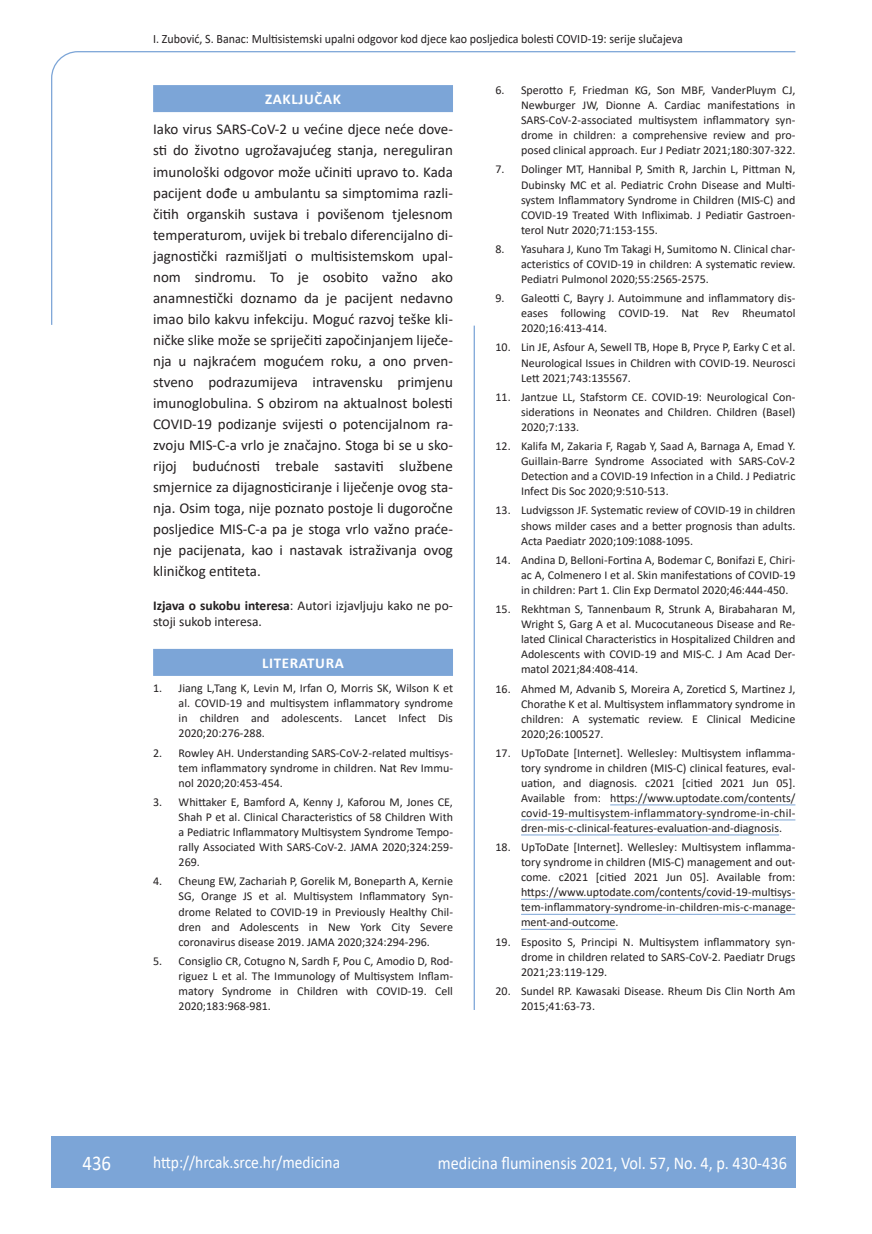
<style>
.page{position:relative;width:872px;height:1234px;background:#fff}
.page>*{position:absolute;margin:0;border:0;box-sizing:border-box;transform-origin:0 0}
.t1{font:21px "Calibri";color:#fff;scale:.9 1}
.t2{font:18px "Calibri";color:#fff;scale:.9 1}
.t3{font:17.25px "Calibri";color:#fff;scale:.9 1}
.osnovni_tekst{font:15px/21px "Calibri";color:#231f20;text-align:justify}
.naslov_ruler{font:700 15px "Calibri";letter-spacing:.04em;color:#fff}
.izjava{font:13.5px/16.5px "Calibri";color:#231f20}
.glava{font:12.75px "Calibri";color:#231f20;scale:.94 1}
.literatura{font:12px/15px "Calibri";color:#231f20;text-align:justify}
.s1{font-weight:700}
</style>
<div class="page">
<svg style="left:51px;top:51px;width:745px;height:274px"></svg>
<hr style="left:473px;top:325px;width:2px;height:684px;background:#7ca5d7">
<div style="left:51px;top:1135px;width:744px;height:51px;background:#7ca5d7"></div>
<div style="left:153px;top:85px;width:300px;height:27px;background:#7ca5d7"></div>
<div style="left:153px;top:648px;width:300px;height:27px;background:#7ca5d7"></div>
<hr style="left:610px;top:804px;width:185px;height:1px;background:#7ca5d7">
<hr style="left:521px;top:819px;width:274px;height:1px;background:#7ca5d7">
<hr style="left:521px;top:834px;width:258px;height:1px;background:#7ca5d7">
<hr style="left:521px;top:898px;width:274px;height:1px;background:#7ca5d7">
<hr style="left:521px;top:913px;width:274px;height:1px;background:#7ca5d7">
<hr style="left:521px;top:928px;width:94px;height:1px;background:#7ca5d7">
<p class="glava" style="left:153px;top:29px;width:565px">I. Zubović, S. Banac: Multisistemski upalni odgovor kod djece kao posljedica bolesti COVID-19: serije slučajeva</p>
<p class="naslov_ruler" style="left:265px;top:88px;width:77px">ZAKLJUČAK</p>
<p class="osnovni_tekst" style="left:153px;top:118px;width:301px">Iako virus SARS-CoV-2 u većine djece neće dove&shy;sti do životno ugrožavajućeg stanja, nereguliran imunološki odgovor može učiniti upravo to. Kada pacijent dođe u ambulantu sa simptomima razli&shy;čitih organskih sustava i povišenom tjelesnom temperaturom, uvijek bi trebalo diferencijalno di&shy;jagnostički razmišljati o multisistemskom upal&shy;nom sindromu. To je osobito važno ako anamnestički doznamo da je pacijent nedavno imao bilo kakvu infekciju. Moguć razvoj teške kli&shy;ničke slike može se spriječiti započinjanjem liječe&shy;nja u najkraćem mogućem roku, a ono prven&shy;stveno podrazumijeva intravensku primjenu imunoglobulina. S obzirom na aktualnost bolesti COVID-19 podizanje svijesti o potencijalnom ra&shy;zvoju MIS-C-a vrlo je značajno. Stoga bi se u sko&shy;rijoj budućnosti trebale sastaviti službene smjernice za dijagnosticiranje i liječenje ovog sta&shy;nja. Osim toga, nije poznato postoje li dugoročne posljedice MIS-C-a pa je stoga vrlo važno praće&shy;nje pacijenata, kao i nastavak istraživanja ovog kliničkog entiteta.</p>
<p class="izjava" style="left:153px;top:596px;width:301px"><span class="s1">Izjava o sukobu interesa</span>: Autori izjavljuju kako ne po&shy;stoji sukob interesa.</p>
<p class="naslov_ruler" style="left:262px;top:652px;width:83px">LITERATURA</p>
<p class="literatura" style="left:179px;top:680px;width:276px;text-indent:-26px">1. Jiang L,Tang K, Levin M, Irfan O, Morris SK, Wilson K et al. COVID-19 and multisystem inflammatory syndrome in children and adolescents. Lancet Infect Dis 2020;20:276-288.</p>
<p class="literatura" style="left:179px;top:744px;width:276px;text-indent:-26px">2. Rowley AH. Understanding SARS-CoV-2-related multisys&shy;tem inflammatory syndrome in children. Nat Rev Immu&shy;nol 2020;20:453-454.</p>
<p class="literatura" style="left:179px;top:794px;width:276px;text-indent:-26px">3. Whittaker E, Bamford A, Kenny J, Kaforou M, Jones CE, Shah P et al. Clinical Characteristics of 58 Children With a Pediatric Inflammatory Multisystem Syndrome Tempo&shy;rally Associated With SARS-CoV-2. JAMA 2020;324:259- 269.</p>
<p class="literatura" style="left:179px;top:873px;width:276px;text-indent:-26px">4. Cheung EW, Zachariah P, Gorelik M, Boneparth A, Kernie SG, Orange JS et al. Multisystem Inflammatory Syn&shy;drome Related to COVID-19 in Previously Healthy Chil&shy;dren and Adolescents in New York City Severe coronavirus disease 2019. JAMA 2020;324:294-296.</p>
<p class="literatura" style="left:179px;top:952px;width:276px;text-indent:-26px">5. Consiglio CR, Cotugno N, Sardh F, Pou C, Amodio D, Rod&shy;riguez L et al. The Immunology of Multisystem Inflam&shy;matory Syndrome in Children with COVID-19. Cell 2020;183:968-981.</p>
<p class="literatura" style="left:521px;top:82px;width:276px;text-indent:-26px">6. Sperotto F, Friedman KG, Son MBF, VanderPluym CJ, Newburger JW, Dionne A. Cardiac manifestations in SARS-CoV-2-associated multisystem inflammatory syn&shy;drome in children: a comprehensive review and pro&shy;posed clinical approach. Eur J Pediatr 2021;180:307-322.</p>
<p class="literatura" style="left:521px;top:162px;width:276px;text-indent:-26px">7. Dolinger MT, Hannibal P, Smith R, Jarchin L, Pittman N, Dubinsky MC et al. Pediatric Crohn Disease and Multi&shy;system Inflammatory Syndrome in Children (MIS-C) and COVID-19 Treated With Infliximab. J Pediatir Gastroen&shy;terol Nutr 2020;71:153-155.</p>
<p class="literatura" style="left:521px;top:241px;width:276px;text-indent:-26px">8. Yasuhara J, Kuno Tm Takagi H, Sumitomo N. Clinical char&shy;acteristics of COVID‐19 in children: A systematic review.<br>Pediatri Pulmonol 2020;55:2565-2575.</p>
<p class="literatura" style="left:521px;top:290px;width:276px;text-indent:-26px">9. Galeotti C, Bayry J. Autoimmune and inflammatory dis&shy;eases following COVID-19. Nat Rev Rheumatol 2020;16:413-414.</p>
<p class="literatura" style="left:521px;top:339px;width:276px;text-indent:-26px">10. Lin JE, Asfour A, Sewell TB, Hope B, Pryce P, Earky C et al.<br>Neurological Issues in Children with COVID-19. Neurosci Lett 2021;743:135567.</p>
<p class="literatura" style="left:521px;top:389px;width:276px;text-indent:-26px">11. Jantzue LL, Stafstorm CE. COVID-19: Neurological Con&shy;siderations in Neonates and Children. Children (Basel)<br>2020;7:133.</p>
<p class="literatura" style="left:521px;top:438px;width:276px;text-indent:-26px">12. Kalifa M, Zakaria F, Ragab Y, Saad A, Barnaga A, Emad Y.<br>Guillain-Barre Syndrome Associated with SARS-CoV-2<br>Detection and a COVID-19 Infection in a Child. J Pediatric Infect Dis Soc 2020;9:510-513.</p>
<p class="literatura" style="left:521px;top:502px;width:276px;text-indent:-26px">13. Ludvigsson JF. Systematic review of COVID-19 in children shows milder cases and a better prognosis than adults.<br>Acta Paediatr 2020;109:1088-1095.</p>
<p class="literatura" style="left:521px;top:552px;width:276px;text-indent:-26px">14. Andina D, Belloni-Fortina A, Bodemar C, Bonifazi E, Chiri&shy;ac A, Colmenero I et al. Skin manifestations of COVID-19 in children: Part 1. Clin Exp Dermatol 2020;46:444-450.</p>
<p class="literatura" style="left:521px;top:601px;width:276px;text-indent:-26px">15. Rekhtman S, Tannenbaum R, Strunk A, Birabaharan M, Wright S, Garg A et al. Mucocutaneous Disease and Re&shy;lated Clinical Characteristics in Hospitalized Children and Adolescents with COVID-19 and MIS-C. J Am Acad Der&shy;matol 2021;84:408-414.</p>
<p class="literatura" style="left:521px;top:680px;width:276px;text-indent:-26px">16. Ahmed M, Advanib S, Moreira A, Zoreticd S, Martinez J, Chorathe K et al. Multisystem inflammatory syndrome in children: A systematic review. E Clinical Medicine 2020;26:100527.</p>
<p class="literatura" style="left:521px;top:744px;width:276px;text-indent:-26px">17. UpToDate [Internet]. Wellesley: Multisystem inflamma&shy;tory syndrome in children (MIS-C) clinical features, eval&shy;uation, and diagnosis. c2021 [citied 2021 Jun 05].<br>Available from: https://www.uptodate.com/contents/ covid-19-multisystem-inflammatory-syndrome-in-chil&shy;dren-mis-c-clinical-features-evaluation-and-diagnosis.</p>
<p class="literatura" style="left:521px;top:839px;width:276px;text-indent:-26px">18. UpToDate [Internet]. Wellesley: Multisystem inflamma&shy;tory syndrome in children (MIS-C) management and out&shy;come. c2021 [citied 2021 Jun 05]. Available from: https://www.uptodate.com/contents/covid-19-multisys&shy;tem-inflammatory-syndrome-in-children-mis-c-manage&shy;ment-and-outcome.</p>
<p class="literatura" style="left:521px;top:933px;width:276px;text-indent:-26px">19. Esposito S, Principi N. Multisystem inflammatory syn&shy;drome in children related to SARS-CoV-2. Paediatr Drugs 2021;23:119-129.</p>
<p class="literatura" style="left:521px;top:982px;width:276px;text-indent:-26px">20. Sundel RP. Kawasaki Disease. Rheum Dis Clin North Am<br>2015;41:63-73.</p>
<p class="t1" style="left:82px;top:1147px;width:33px">436</p>
<p class="t3" style="left:153px;top:1149px;width:209px">http://hrcak.srce.hr/medicina</p>
<p class="t2" style="left:438px;top:1149px;width:389px">medicina fluminensis 2021, Vol. 57, No. 4, p. 430-436</p>
</div>
